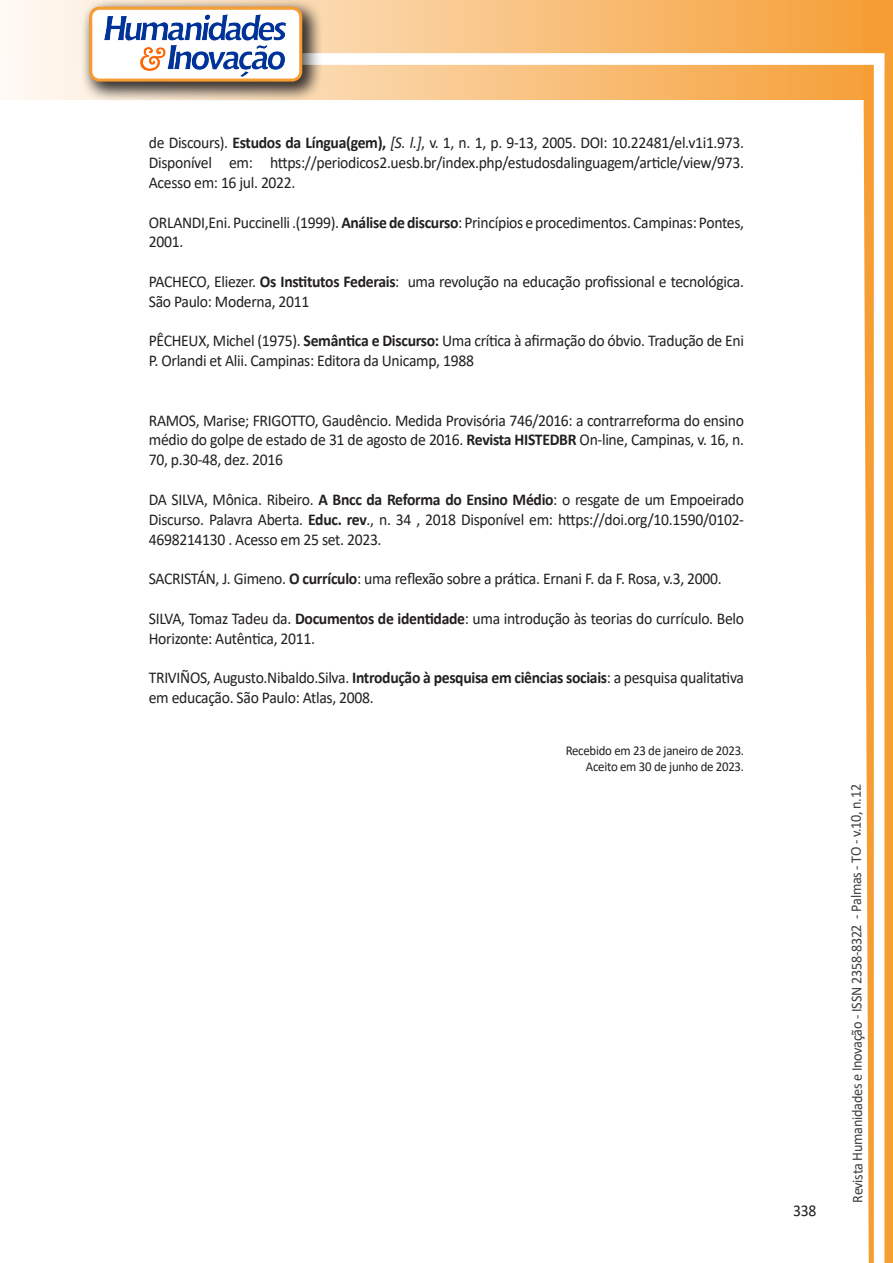
<style>
.page{position:relative;width:893px;height:1263px;background:#fff}
.page>*{position:absolute;margin:0;border:0;box-sizing:border-box;transform-origin:0 0}
.texto{font:16.5px/19.8px "Calibri";letter-spacing:-.02em;color:#231f20;scale:.95 1}
.t1{font:15px "Calibri";letter-spacing:-.025em;color:#3e3e3f;scale:.95 1}
.texto-2{font:13.5px "Calibri";letter-spacing:-.02em;color:#231f20;scale:.95 1}
.s1{font-weight:700}
.s2{font-style:italic}
</style>
<div class="page">
<svg style="left:5px;top:0;width:858px;height:100px;background:#f9c484"></svg>
<div style="left:302px;top:53px;width:582px;height:12px;background:#fff;border:2px solid #fff"></div>
<svg style="left:863px;top:0;width:30px;height:1263px"></svg>
<div style="left:81px;top:0;width:241px;height:102px;background:#231f20;opacity:.75"></div>
<div style="left:91px;top:8px;width:210px;height:72px;background:#fff;border-radius:9px"></div>
<img style="left:104px;top:14px;width:181px;height:62px">
<div style="left:89px;top:7px;width:213px;height:75px;border:3px solid #f69e34;border-radius:9px"></div>
<p class="texto" style="left:149px;top:133px;width:628px;text-align:justify">de Discours). <span class="s1">Estudos da Língua(gem),</span> <span class="s2">[S. l.]</span>, v. 1, n. 1, p. 9-13, 2005. DOI: 10.22481/el.v1i1.973.<br>Disponível em: https://periodicos2.uesb.br/index.php/estudosdalinguagem/article/view/973.<br>Acesso em: 16 jul. 2022.</p>
<p class="texto" style="left:149px;top:212px;width:628px">ORLANDI,Eni. Puccinelli .(1999). <span class="s1">Análise de discurso</span>: Princípios e procedimentos. Campinas: Pontes,<br>2001.</p>
<p class="texto" style="left:149px;top:271px;width:628px">PACHECO, Eliezer. <span class="s1">Os Institutos Federais</span>: uma revolução na educação profissional e tecnológica.<br>São Paulo: Moderna, 2011</p>
<p class="texto" style="left:149px;top:331px;width:628px">PÊCHEUX, Michel (1975). <span class="s1">Semântica e Discurso:</span> Uma crítica à afirmação do óbvio. Tradução de Eni<br>P. Orlandi et Alii. Campinas: Editora da Unicamp, 1988</p>
<p class="texto" style="left:149px;top:410px;width:628px;text-align:justify">RAMOS, Marise; FRIGOTTO, Gaudêncio. Medida Provisória 746/2016: a contrarreforma do ensino médio do golpe de estado de 31 de agosto de 2016. <span class="s1">Revista HISTEDBR</span> On-line, Campinas, v. 16, n.<br>70, p.30-48, dez. 2016</p>
<p class="texto" style="left:149px;top:489px;width:628px;text-align:justify">DA SILVA, Mônica. Ribeiro. <span class="s1">A Bncc da Reforma do Ensino Médio</span>: o resgate de um Empoeirado Discurso. Palavra Aberta. <span class="s1">Educ. rev</span>., n. 34 , 2018 Disponível em: https://doi.org/10.1590/0102- 4698214130 . Acesso em 25 set. 2023.</p>
<p class="texto" style="left:149px;top:568px;width:604px">SACRISTÁN, J. Gimeno. <span class="s1">O currículo</span>: uma reflexão sobre a prática. Ernani F. da F. Rosa, v.3, 2000.</p>
<p class="texto" style="left:149px;top:608px;width:628px">SILVA, Tomaz Tadeu da. <span class="s1">Documentos de identidade</span>: uma introdução às teorias do currículo. Belo<br>Horizonte: Autêntica, 2011.</p>
<p class="texto" style="left:149px;top:667px;width:628px">TRIVIÑOS, Augusto.Nibaldo.Silva. <span class="s1">Introdução à pesquisa em ciências sociais</span>: a pesquisa qualitativa em educação. São Paulo: Atlas, 2008.</p>
<p class="texto-2" style="left:566px;top:741px;width:189px">Recebido em 23 de janeiro de 2023.</p>
<p class="texto-2" style="left:586px;top:757px;width:168px">Aceito em 30 de junho de 2023.</p>
<p class="texto" style="left:793px;top:1200px;width:26px">338</p>
<p class="t1" style="left:846px;top:1203px;width:442px;rotate:-90deg">Revista Humanidades e Inovação - ISSN 2358-8322 - Palmas - TO - v.10, n.12</p>
</div>
